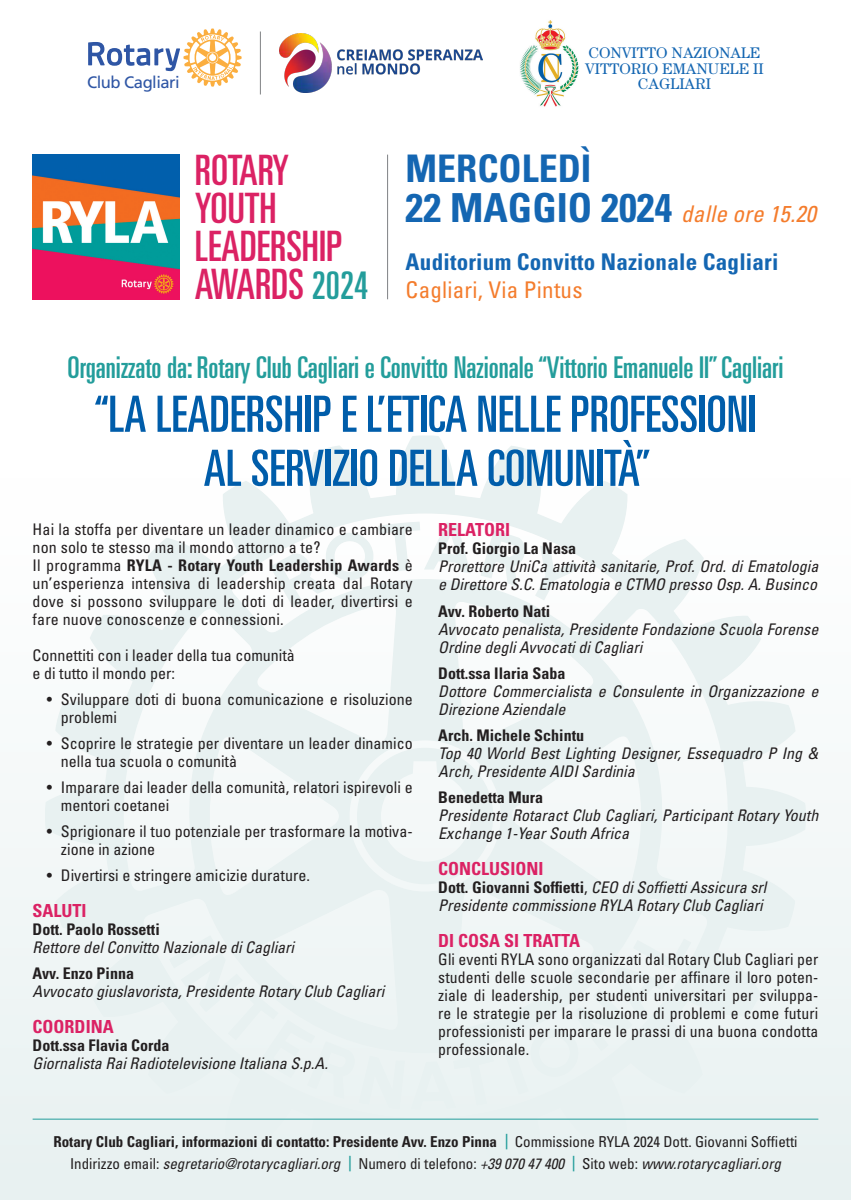
<style>
.page{position:relative;width:851px;height:1200px;background:#fff}
.page>*{position:absolute;margin:0;border:0;box-sizing:border-box;transform-origin:0 0}
.t1{font:ultra-condensed 50px "Univers LT Std";color:#005daa}
.t2{font:ultra-condensed 41.9px "Univers LT Std";color:#db2264}
.t3{font:700 condensed 38px "Univers LT Std";color:#1466b2}
.t4{font:ultra-condensed 30px "Univers LT Std";color:#239d9b}
.t5{font:700 condensed 23px "Univers LT Std";letter-spacing:.01em;color:#1466b2}
.t6{font:italic condensed 23px "Univers LT Std";letter-spacing:.01em;color:#f47c2c}
.t7{font:condensed 23px "Univers LT Std";letter-spacing:.01em;color:#f47c2c}
.t8{font:700 condensed 18px "Univers LT Std";color:#db2264}
.t9{font:16.6px "Frutiger LT Std";letter-spacing:-.03em;color:#2f56a5}
.t10{font:condensed 16px/18px "Univers LT Std";color:#231f20}
.t11{font:italic condensed 16px/18px "Univers LT Std";color:#231f20}
.t12{font:700 condensed 16px "Univers LT Std";color:#231f20}
.t13{font:15.4px "Century Std";color:#1466b2}
.t14{font:700 condensed 15px "Univers LT Std";color:#231f20}
.t15{font:italic condensed 15px "Univers LT Std";color:#231f20}
.s1{font-size:38.1px;color:#239d9b}
.s2{font-weight:700;font-style:normal;font-size:40px;color:#1466b2}
.s3{font-weight:700}
.s4{font-weight:700;font-style:normal}
.s5{font-style:normal}
.s6{font-family:"DIN Pro";font-weight:400;font-stretch:normal;font-size:18px;color:#239d9b}
.s7{font-weight:400}
.s8{font-family:"DIN Pro";font-style:normal;font-stretch:normal;font-size:18px;color:#239d9b}
</style>
<div class="page">
<svg style="left:310px;top:435px;width:231px;height:43px"></svg>
<div style="left:0;top:478px;width:850px;height:721px;background:linear-gradient(to bottom,#f7fafa,#e7f0f0)"></div>
<img style="left:33px;top:154px;width:147px;height:145px">
<hr style="left:387px;top:154px;width:1px;height:145px;background:#808285">
<svg style="left:88px;top:28px;width:153px;height:59px"></svg>
<hr style="left:260px;top:31px;width:1px;height:63px;background:#808285">
<img style="left:279px;top:34px;width:203px;height:58px">
<img style="left:520px;top:20px;width:59px;height:87px">
<hr style="left:33px;top:1118px;width:785px;height:1px;background:#239d9b">
<p class="t9" style="left:87px;top:72px;width:94px">Club Cagliari</p>
<p class="t2" style="left:195px;top:146px;width:96px">ROTARY</p>
<p class="t2" style="left:195px;top:184px;width:83px">YOUTH</p>
<p class="t2" style="left:195px;top:222px;width:149px">LEADERSHIP</p>
<p class="t2" style="left:195px;top:260px;width:175px">AWARDS <span class="s1">2024</span></p>
<p class="t13" style="left:588px;top:44px;width:173px">CONVITTO NAZIONALE</p>
<p class="t13" style="left:585px;top:59px;width:180px">VITTORIO EMANUELE II</p>
<p class="t13" style="left:638px;top:75px;width:74px">CAGLIARI</p>
<p class="t3" style="left:405px;top:145px;width:187px">MERCOLEDÌ</p>
<p class="t6" style="left:405px;top:199px;width:412px"><span class="s2">22 MAGGIO 2024</span> dalle ore 15.20</p>
<p class="t5" style="left:405px;top:248px;width:374px">Auditorium Convitto Nazionale Cagliari</p>
<p class="t7" style="left:405px;top:275px;width:178px">Cagliari, Via Pintus</p>
<p class="t4" style="left:68px;top:350px;width:717px">Organizzato da: Rotary Club Cagliari e Convitto Nazionale “Vittorio Emanuele II” Cagliari</p>
<p class="t1" style="left:94px;top:385px;width:663px">“LA LEADERSHIP E L’ETICA NELLE PROFESSIONI</p>
<p class="t1" style="left:203px;top:439px;width:448px">AL SERVIZIO DELLA COMUNITÀ”</p>
<p class="t10" style="left:33px;top:520px;width:381px">Hai la stoffa per diventare un leader dinamico e cambiare non solo te stesso ma il mondo attorno a te?</p>
<p class="t10" style="left:33px;top:556px;width:381px;text-align:justify">Il programma <span class="s3">RYLA - Rotary Youth Leadership Awards</span> è un’esperienza intensiva di leadership creata dal Rotary dove si possono sviluppare le doti di leader, divertirsi e fare nuove conoscenze e connessioni.</p>
<p class="t10" style="left:33px;top:646px;width:264px">Connettiti con i leader della tua comunità</p>
<p class="t10" style="left:33px;top:664px;width:144px">e di tutto il mondo per:</p>
<p class="t10" style="left:61px;top:690px;width:353px;text-indent:-14px">• Sviluppare doti di buona comunicazione e risoluzione problemi</p>
<p class="t10" style="left:61px;top:734px;width:353px;text-indent:-14px">• Scoprire le strategie per diventare un leader dinamico nella tua scuola o comunità</p>
<p class="t10" style="left:61px;top:778px;width:353px;text-indent:-14px">• Imparare dai leader della comunità, relatori ispirevoli e mentori coetanei</p>
<p class="t10" style="left:61px;top:822px;width:353px;text-indent:-14px">• Sprigionare il tuo potenziale per trasformare la motiva&shy;zione in azione</p>
<p class="t10" style="left:47px;top:866px;width:264px">• Divertirsi e stringere amicizie durature.</p>
<p class="t8" style="left:33px;top:899px;width:56px">SALUTI</p>
<p class="t12" style="left:33px;top:919px;width:129px">Dott. Paolo Rossetti</p>
<p class="t11" style="left:33px;top:938px;width:263px">Rettore del Convitto Nazionale di Cagliari</p>
<p class="t12" style="left:33px;top:963px;width:103px">Avv. Enzo Pinna</p>
<p class="t11" style="left:33px;top:982px;width:353px">Avvocato giuslavorista, Presidente Rotary Club Cagliari</p>
<p class="t8" style="left:33px;top:1015px;width:83px">COORDINA</p>
<p class="t12" style="left:33px;top:1035px;width:138px">Dott.ssa Flavia Corda</p>
<p class="t11" style="left:33px;top:1054px;width:297px">Giornalista Rai Radiotelevisione Italiana S.p.A.</p>
<p class="t8" style="left:438px;top:519px;width:73px">RELATORI</p>
<p class="t12" style="left:438px;top:539px;width:139px">Prof. Giorgio La Nasa</p>
<p class="t11" style="left:438px;top:557px;width:381px">Prorettore UniCa attività sanitarie, Prof. Ord. di Ematologia e Direttore S.C. Ematologia e CTMO presso Osp. A. Businco</p>
<p class="t12" style="left:438px;top:601px;width:113px">Avv. Roberto Nati</p>
<p class="t11" style="left:438px;top:619px;width:381px">Avvocato penalista, Presidente Fondazione Scuola Forense<br>Ordine degli Avvocati di Cagliari</p>
<p class="t12" style="left:438px;top:663px;width:129px">Dott.ssa Ilaria Saba</p>
<p class="t11" style="left:438px;top:681px;width:381px">Dottore Commercialista e Consulente in Organizzazione e<br>Direzione Aziendale</p>
<p class="t12" style="left:438px;top:725px;width:147px">Arch. Michele Schintu</p>
<p class="t11" style="left:438px;top:743px;width:381px">Top 40 World Best Lighting Designer, Essequadro P Ing &amp;<br>Arch, Presidente AIDI Sardinia</p>
<p class="t12" style="left:438px;top:787px;width:106px">Benedetta Mura</p>
<p class="t11" style="left:438px;top:805px;width:381px">Presidente Rotaract Club Cagliari, Participant Rotary Youth<br>Exchange 1-Year South Africa</p>
<p class="t8" style="left:438px;top:857px;width:107px">CONCLUSIONI</p>
<p class="t11" style="left:438px;top:877px;width:329px"><span class="s4">Dott. Giovanni Soffietti</span><span class="s5">,</span> CEO di Soffietti Assicura srl</p>
<p class="t11" style="left:438px;top:895px;width:326px">Presidente commissione RYLA Rotary Club Cagliari</p>
<p class="t8" style="left:438px;top:929px;width:143px">DI COSA SI TRATTA</p>
<p class="t10" style="left:438px;top:949px;width:381px;text-align:justify">Gli eventi RYLA sono organizzati dal Rotary Club Cagliari per studenti delle scuole secondarie per affinare il loro poten&shy;ziale di leadership, per studenti universitari per sviluppa&shy;re le strategie per la risoluzione di problemi e come futuri professionisti per imparare le prassi di una buona condotta professionale.</p>
<p class="t14" style="left:53px;top:1132px;width:745px">Rotary Club Cagliari, informazioni di contatto: Presidente Avv. Enzo Pinna <span class="s6">|</span> <span class="s7">Commissione RYLA 2024 Dott. Giovanni Soffietti</span></p>
<p class="t15" style="left:70px;top:1153px;width:712px"><span class="s5">Indirizzo email:</span> segretario@rotarycagliari.org <span class="s8">|</span> <span class="s5">Numero di telefono:</span> +39 070 47 400 <span class="s8">|</span> <span class="s5">Sito web:</span> www.rotarycagliari.org</p>
</div>
